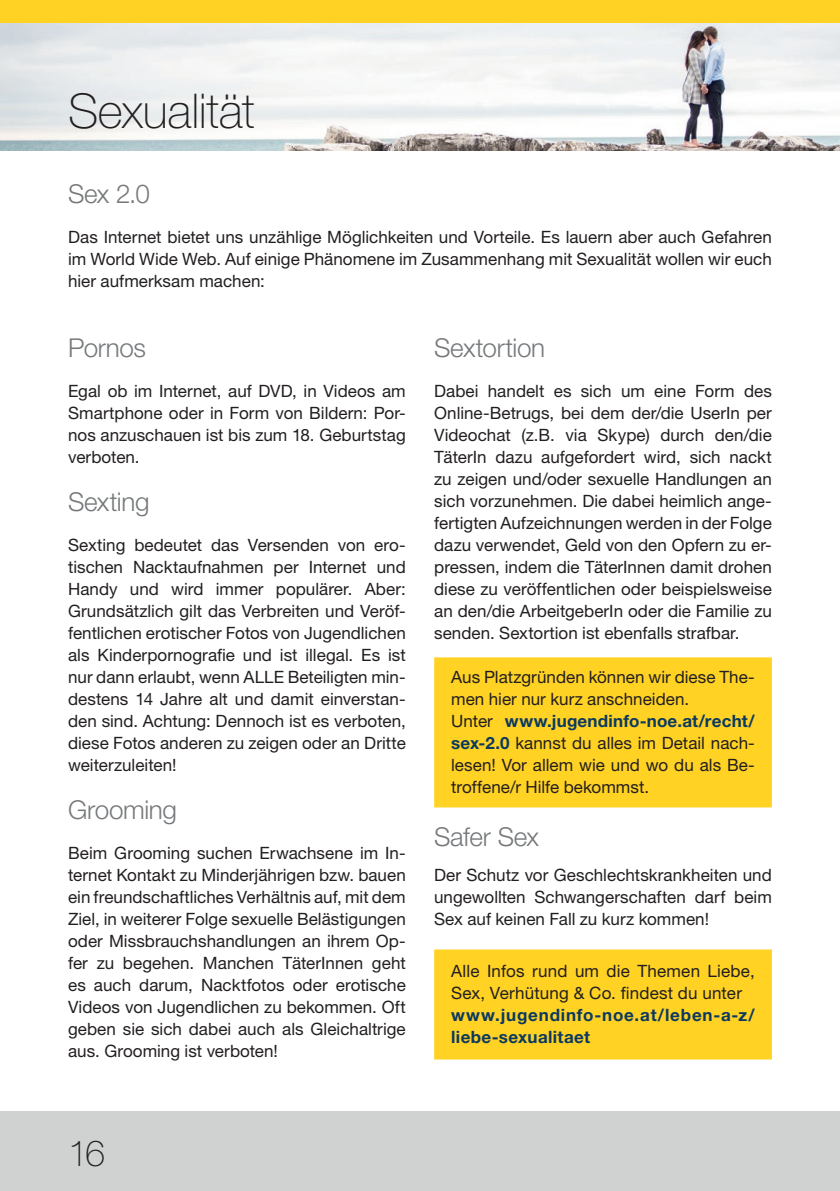
<style>
.page{position:relative;width:840px;height:1191px;background:#fff}
.page>*{position:absolute;margin:0;border:0;box-sizing:border-box;transform-origin:0 0}
.t1{font:100 48px "Helvetica Neue LT Std";letter-spacing:-.005em;color:#231f20}
.t2{font:100 36px "Helvetica Neue LT Std";color:#231f20}
.t3{font:300 26px "Helvetica Neue LT Std";letter-spacing:-.015em;color:#76797b}
.t4{font:17px/22px "Helvetica Neue LT Std";color:#231f20;text-align:justify}
.t5{font:700 17px/22px "Helvetica Neue LT Std";letter-spacing:.04em;color:#0c395f}
.s1{font-weight:700;color:#0c395f}
</style>
<div class="page">
<div style="left:0;top:1111px;width:839px;height:80px;background:#cfd2d0"></div>
<img style="left:0;top:23px;width:839px;height:127px">
<div style="left:0;top:0;width:839px;height:23px;background:#ffd224"></div>
<div style="left:434px;top:657px;width:337px;height:150px;background:#ffd224"></div>
<div style="left:434px;top:949px;width:337px;height:110px;background:#ffd224"></div>
<h1 class="t1" style="left:68px;top:83px;width:188px">Sexualität</h1>
<h3 class="t3" style="left:68px;top:178px;width:83px">Sex 2.0</h3>
<p class="t4" style="left:68px;top:225px;width:704px">Das Internet bietet uns unzählige Möglichkeiten und Vorteile. Es lauern aber auch Gefahren im World Wide Web. Auf einige Phänomene im Zusammenhang mit Sexualität wollen wir euch hier aufmerksam machen:</p>
<h3 class="t3" style="left:68px;top:331px;width:79px">Pornos</h3>
<p class="t4" style="left:68px;top:379px;width:339px">Egal ob im Internet, auf DVD, in Videos am Smartphone oder in Form von Bildern: Por&shy;nos anzuschauen ist bis zum 18. Geburtstag verboten.</p>
<h3 class="t3" style="left:68px;top:485px;width:83px">Sexting</h3>
<p class="t4" style="left:68px;top:533px;width:339px">Sexting bedeutet das Versenden von ero&shy;tischen Nacktaufnahmen per Internet und Handy und wird immer populärer. Aber:<br>Grundsätzlich gilt das Verbreiten und Veröf&shy;fentlichen erotischer Fotos von Jugendlichen als Kinderpornografie und ist illegal. Es ist nur dann erlaubt, wenn ALLE Beteiligten min&shy;destens 14 Jahre alt und damit einverstan&shy;den sind. Achtung: Dennoch ist es verboten, diese Fotos anderen zu zeigen oder an Dritte weiterzuleiten!</p>
<h3 class="t3" style="left:68px;top:793px;width:110px">Grooming</h3>
<p class="t4" style="left:68px;top:841px;width:339px">Beim Grooming suchen Erwachsene im In&shy;ternet Kontakt zu Minderjährigen bzw. bauen ein freundschaftliches Verhältnis auf, mit dem Ziel, in weiterer Folge sexuelle Belästigungen oder Missbrauchshandlungen an ihrem Op&shy;fer zu begehen. Manchen TäterInnen geht es auch darum, Nacktfotos oder erotische Videos von Jugendlichen zu bekommen. Oft geben sie sich dabei auch als Gleichaltrige aus. Grooming ist verboten!</p>
<h3 class="t3" style="left:434px;top:331px;width:112px">Sextortion</h3>
<p class="t4" style="left:434px;top:379px;width:339px">Dabei handelt es sich um eine Form des Online-Betrugs, bei dem der/die UserIn per Videochat (z.B. via Skype) durch den/die TäterIn dazu aufgefordert wird, sich nackt zu zeigen und/oder sexuelle Handlungen an sich vorzunehmen. Die dabei heimlich ange&shy;fertigten Aufzeichnungen werden in der Folge dazu verwendet, Geld von den Opfern zu er&shy;pressen, indem die TäterInnen damit drohen diese zu veröffentlichen oder beispielsweise an den/die ArbeitgeberIn oder die Familie zu senden. Sextortion ist ebenfalls strafbar.</p>
<p class="t4" style="left:451px;top:665px;width:305px;text-align:left">Aus Platzgründen können wir diese The&shy;men hier nur kurz anschneiden.<br>Unter <span class="s1">www.jugendinfo-noe.at/recht/ sex-2.0</span> kannst du alles im Detail nach&shy;lesen! Vor allem wie und wo du als Be&shy;troffene/r Hilfe bekommst.</p>
<h3 class="t3" style="left:434px;top:821px;width:106px">Safer Sex</h3>
<p class="t4" style="left:434px;top:863px;width:339px">Der Schutz vor Geschlechtskrankheiten und ungewollten Schwangerschaften darf beim Sex auf keinen Fall zu kurz kommen!</p>
<p class="t4" style="left:451px;top:959px;width:305px">Alle Infos rund um die Themen Liebe,<br>Sex, Verhütung &amp; Co. findest du unter</p>
<p class="t5" style="left:451px;top:1003px;width:305px">www.jugendinfo-noe.at/leben-a-z/ liebe-sexualitaet</p>
<h2 class="t2" style="left:68px;top:1132px;width:39px">16</h2>
</div>
